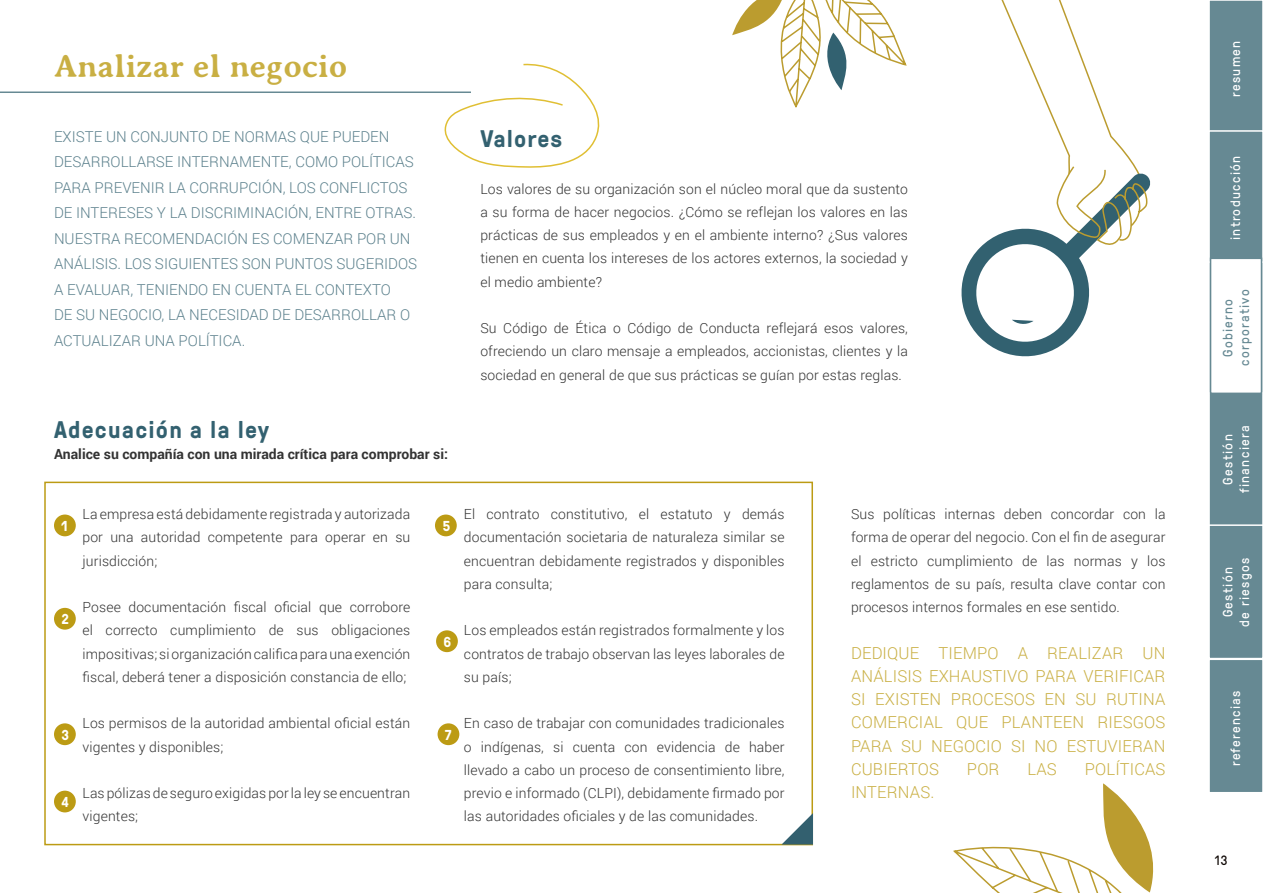
<style>
.page{position:relative;width:1263px;height:893px;background:#fff}
.page>*{position:absolute;margin:0;border:0;box-sizing:border-box;transform-origin:0 0}
.t1{font:700 33px "Averia Serif";color:#c9af43}
.t2{font:700 24px "GT Pressura";letter-spacing:.05em;color:#336170}
.t3{font:300 16.5px/23.2px "Roboto";letter-spacing:.01em;color:#c9af43;text-align:justify}
.t4{font:300 15px/25.5px "Roboto";color:#5b808c}
.t5{font:700 14.4px "GT Pressura";color:#fff}
.t6{font:300 13.95px/23.2px "Roboto";letter-spacing:.01em;color:#333;text-align:justify}
.t7{font:700 13.95px "Roboto";color:#333}
.t8{font:13.5px/16.5px "GT Pressura";letter-spacing:.1em;color:#fff;text-align:center}
.t9{font:13.5px/16.5px "GT Pressura";letter-spacing:.1em;color:#668993;text-align:center}
.t10{font:13.5px "GT Pressura";color:#100906}
</style>
<div class="page">
<div style="left:1209px;top:0;width:54px;height:792px;background:#668993"></div>
<div style="left:44px;top:482px;width:769px;height:363px;border:2px solid #bc9b14"></div>
<hr style="left:0;top:92px;width:471px;height:1px;background:#668993">
<div style="left:1210px;top:258px;width:51px;height:135px;background:#fff"></div>
<div style="left:1210px;top:258px;width:52px;height:136px;border:2px solid #668993"></div>
<div style="left:54px;top:515px;width:22px;height:21px;background:#bc9b14;border-radius:50%"></div>
<div style="left:54px;top:608px;width:22px;height:22px;background:#bc9b14;border-radius:50%"></div>
<div style="left:54px;top:723px;width:22px;height:22px;background:#bc9b14;border-radius:50%"></div>
<div style="left:54px;top:791px;width:22px;height:21px;background:#bc9b14;border-radius:50%"></div>
<div style="left:435px;top:515px;width:22px;height:21px;background:#bc9b14;border-radius:50%"></div>
<div style="left:436px;top:630px;width:22px;height:22px;background:#bc9b14;border-radius:50%"></div>
<div style="left:438px;top:723px;width:21px;height:22px;background:#bc9b14;border-radius:50%"></div>
<svg style="left:781px;top:813px;width:32px;height:32px"></svg>
<svg style="left:961px;top:0;width:190px;height:357px"></svg>
<svg style="left:441px;top:63px;width:159px;height:105px"></svg>
<svg style="left:732px;top:0;width:175px;height:108px"></svg>
<svg style="left:953px;top:783px;width:201px;height:110px"></svg>
<h1 class="t1" style="left:54px;top:48px;width:295px">Analizar el negocio</h1>
<p class="t4" style="left:54px;top:125px;width:365px">EXISTE UN CONJUNTO DE NORMAS QUE PUEDEN DESARROLLARSE INTERNAMENTE, COMO POLÍTICAS PARA PREVENIR LA CORRUPCIÓN, LOS CONFLICTOS DE INTERESES Y LA DISCRIMINACIÓN, ENTRE OTRAS.<br>NUESTRA RECOMENDACIÓN ES COMENZAR POR UN ANÁLISIS. LOS SIGUIENTES SON PUNTOS SUGERIDOS A EVALUAR, TENIENDO EN CUENTA EL CONTEXTO<br>DE SU NEGOCIO, LA NECESIDAD DE DESARROLLAR O ACTUALIZAR UNA POLÍTICA.</p>
<h2 class="t2" style="left:54px;top:416px;width:217px">Adecuación a la ley</h2>
<p class="t7" style="left:54px;top:448px;width:395px">Analice su compañía con una mirada crítica para comprobar si:</p>
<h2 class="t2" style="left:480px;top:125px;width:83px">Valores</h2>
<p class="t6" style="left:480px;top:178px;width:429px">Los valores de su organización son el núcleo moral que da sustento a su forma de hacer negocios. ¿Cómo se reflejan los valores en las prácticas de sus empleados y en el ambiente interno? ¿Sus valores tienen en cuenta los intereses de los actores externos, la sociedad y el medio ambiente?</p>
<p class="t6" style="left:480px;top:316px;width:429px">Su Código de Ética o Código de Conducta reflejará esos valores, ofreciendo un claro mensaje a empleados, accionistas, clientes y la sociedad en general de que sus prácticas se guían por estas reglas.</p>
<p class="t5" style="left:61px;top:518px;width:8px">1</p>
<p class="t5" style="left:61px;top:611px;width:9px">2</p>
<p class="t5" style="left:61px;top:726px;width:9px">3</p>
<p class="t5" style="left:61px;top:794px;width:9px">4</p>
<p class="t6" style="left:82px;top:503px;width:329px">La empresa está debidamente registrada y autorizada por una autoridad competente para operar en su jurisdicción;</p>
<p class="t6" style="left:82px;top:595px;width:329px">Posee documentación 昀椀scal o昀椀cial que corrobore el correcto cumplimiento de sus obligaciones impositivas; si organización cali昀椀ca para una exención昀椀scal, deberá tener a disposición constancia de ello;</p>
<p class="t6" style="left:82px;top:711px;width:329px">Los permisos de la autoridad ambiental o昀椀cial están vigentes y disponibles;</p>
<p class="t6" style="left:82px;top:782px;width:329px">Las pólizas de seguro exigidas por la ley se encuentran vigentes;</p>
<p class="t5" style="left:442px;top:518px;width:9px">5</p>
<p class="t5" style="left:443px;top:633px;width:9px">6</p>
<p class="t5" style="left:445px;top:726px;width:8px">7</p>
<p class="t6" style="left:464px;top:503px;width:322px">El contrato constitutivo, el estatuto y demás documentación societaria de naturaleza similar se encuentran debidamente registrados y disponibles para consulta;</p>
<p class="t6" style="left:464px;top:620px;width:322px">Los empleados están registrados formalmente y los contratos de trabajo observan las leyes laborales de su país;</p>
<p class="t6" style="left:464px;top:711px;width:322px">En caso de trabajar con comunidades tradicionales o indígenas, si cuenta con evidencia de haber llevado a cabo un proceso de consentimiento libre, previo e informado (CLPI), debidamente 昀椀rmado por las autoridades o昀椀ciales y de las comunidades.</p>
<p class="t6" style="left:851px;top:503px;width:316px">Sus políticas internas deben concordar con la forma de operar del negocio. Con el 昀椀n de asegurar el estricto cumplimiento de las normas y los reglamentos de su país, resulta clave contar con procesos internos formales en ese sentido.</p>
<p class="t3" style="left:851px;top:642px;width:316px">DEDIQUE TIEMPO A REALIZAR UN ANÁLISIS EXHAUSTIVO PARA VERIFICAR SI EXISTEN PROCESOS EN SU RUTINA COMERCIAL QUE PLANTEEN RIESGOS PARA SU NEGOCIO SI NO ESTUVIERAN CUBIERTOS</p>
<p class="t3" style="left:967px;top:758px;width:34px">POR</p>
<p class="t3" style="left:1027px;top:758px;width:31px">LAS</p>
<p class="t3" style="left:1085px;top:758px;width:82px">POLÍTICAS</p>
<p class="t3" style="left:851px;top:782px;width:85px">INTERNAS.</p>
<p class="t8" style="left:1228px;top:97px;width:58px;rotate:-90deg">resumen</p>
<p class="t8" style="left:1228px;top:240px;width:86px;rotate:-90deg">introducción</p>
<p class="t9" style="left:1220px;top:366px;width:78px;rotate:-90deg">Gobierno corporativo</p>
<p class="t8" style="left:1221px;top:493px;width:69px;rotate:-90deg">Gestión financiera</p>
<p class="t8" style="left:1221px;top:627px;width:71px;rotate:-90deg">Gestión<br>de riesgos</p>
<p class="t8" style="left:1228px;top:766px;width:77px;rotate:-90deg">referencias</p>
<p class="t10" style="left:1215px;top:853px;width:14px">13</p>
</div>
